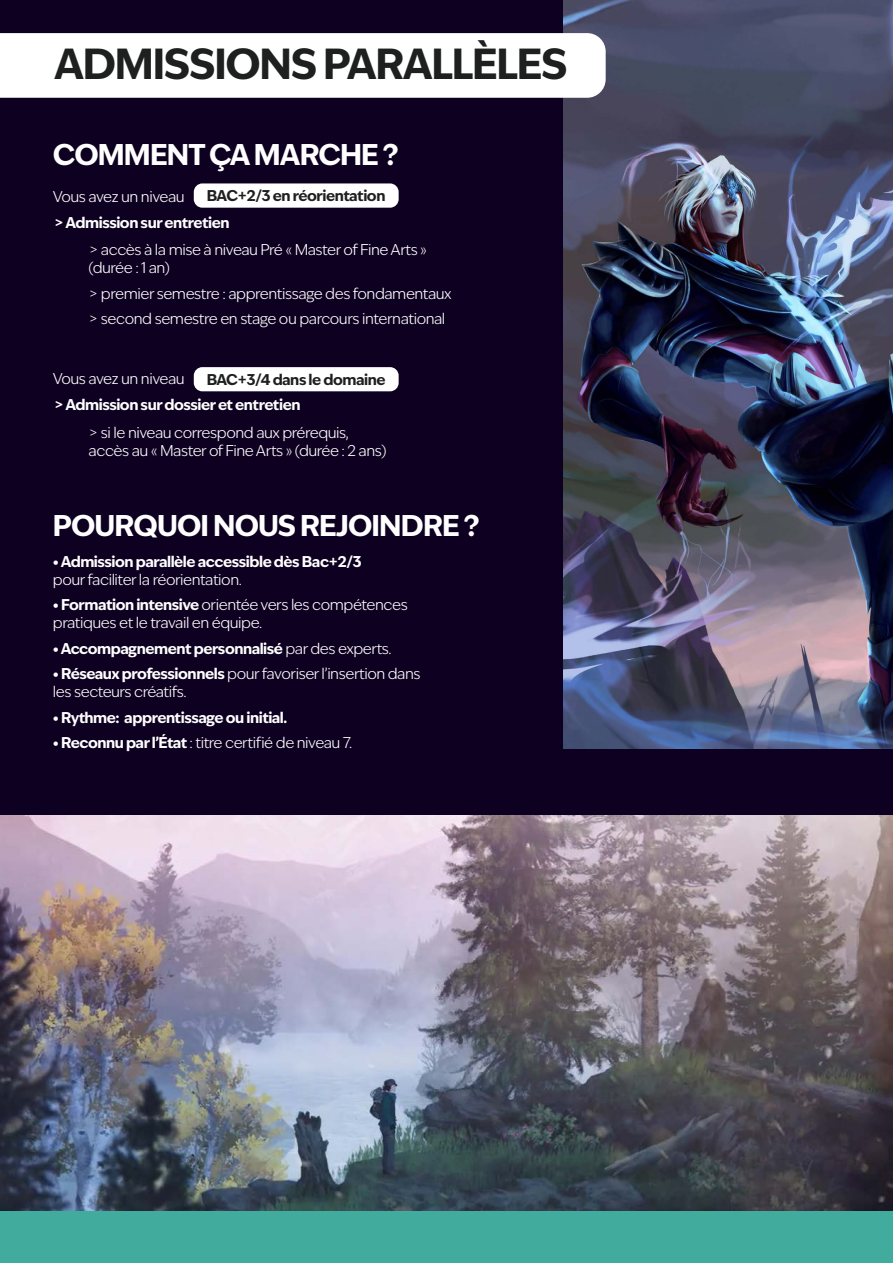
<style>
.page{position:relative;width:893px;height:1263px;background:#0e0021}
.page>*{position:absolute;margin:0;border:0;box-sizing:border-box;transform-origin:0 0}
.t1{font:700 41.7px "Ivy Epic";letter-spacing:-.03em;color:#1e1f1f}
.t2{font:700 28.8px "Ivy Epic";letter-spacing:-.03em;color:#fff}
.t3{font:300 15px/18px "Ivy Epic";letter-spacing:-.03em;color:#fff}
.t4{font:700 15px "Ivy Epic";letter-spacing:-.03em;color:#fff}
.t5{font:700 15px "Ivy Epic";letter-spacing:-.03em;color:#1e1f1f}
.s1{font-weight:700}
.s2{font-weight:300}
</style>
<div class="page">
<div style="left:194px;top:183px;width:205px;height:25px;background:#fff;border-radius:9px"></div>
<div style="left:194px;top:367px;width:205px;height:24px;background:#fff;border-radius:9px"></div>
<div style="left:0;top:1210px;width:893px;height:53px;background:#41ab9d"></div>
<img style="left:0;top:816px;width:893px;height:394px">
<img style="left:563px;top:0;width:330px;height:748px">
<div style="left:0;top:33px;width:606px;height:65px;background:#fff"></div>
<h1 class="t1" style="left:54px;top:36px;width:515px">ADMISSIONS PARALLÈLES</h1>
<h2 class="t2" style="left:53px;top:135px;width:347px">COMMENT ÇA MARCHE ?</h2>
<p class="t3" style="left:53px;top:187px;width:133px">Vous avez un niveau</p>
<p class="t5" style="left:207px;top:186px;width:180px">BAC+2/3 en réorientation</p>
<p class="t4" style="left:54px;top:212px;width:177px">&gt; Admission sur entretien</p>
<p class="t3" style="left:89px;top:241px;width:340px">&gt; accès à la mise à niveau Pré « Master of Fine Arts » (durée : 1 an)</p>
<p class="t3" style="left:89px;top:280px;width:364px;line-height:25.5px">&gt; premier semestre : apprentissage des fondamentaux &gt; second semestre en stage ou parcours international</p>
<p class="t3" style="left:53px;top:370px;width:133px">Vous avez un niveau</p>
<p class="t5" style="left:207px;top:369px;width:180px">BAC+3/4 dans le domaine</p>
<p class="t4" style="left:54px;top:395px;width:248px">&gt; Admission sur dossier et entretien</p>
<p class="t3" style="left:89px;top:423px;width:299px">&gt; si le niveau correspond aux prérequis, accès au « Master of Fine Arts » (durée : 2 ans)</p>
<h2 class="t2" style="left:53px;top:506px;width:428px">POURQUOI NOUS REJOINDRE ?</h2>
<p class="t4" style="left:53px;top:551px;width:310px">• Admission parallèle accessible dès Bac+2/3</p>
<p class="t3" style="left:53px;top:570px;width:191px">pour faciliter la réorientation.</p>
<p class="t3" style="left:53px;top:596px;width:356px"><span class="s1">• Formation intensive</span> orientée vers les compétences pratiques et le travail en équipe.</p>
<p class="t4" style="left:53px;top:638px;width:340px">• Accompagnement personnalisé <span class="s2">par des experts.</span></p>
<p class="t3" style="left:53px;top:665px;width:369px"><span class="s1">• Réseaux professionnels</span> pour favoriser l’insertion dans les secteurs créatifs.</p>
<p class="t4" style="left:53px;top:707px;width:236px">• Rythme: apprentissage ou initial.</p>
<p class="t3" style="left:53px;top:734px;width:301px"><span class="s1">• Reconnu par l’État</span> : titre certifié de niveau 7.</p>
</div>
